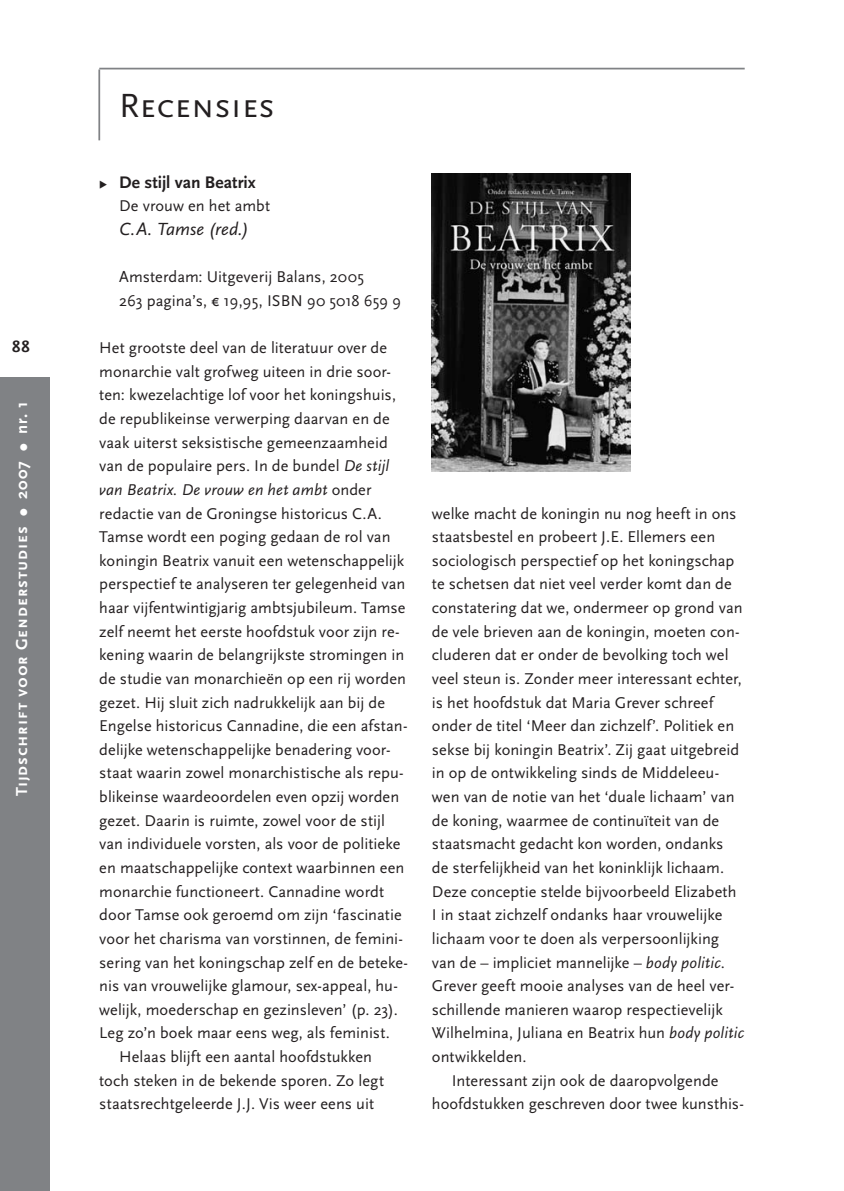
<style>
.page{position:relative;width:844px;height:1191px;background:#fff}
.page>*{position:absolute;margin:0;border:0;box-sizing:border-box;transform-origin:0 0}
.t1{font:35px "Scala Sans Caps";color:#231f20}
.t2{font:italic 18.38px "Scala Sans";letter-spacing:.005em;color:#231f20}
.t3{font:700 17.5px "Scala Sans";color:#231f20}
.t4{font:700 16.62px "Scala Sans Caps";letter-spacing:.05em;color:#fff}
.t5{font:700 16.62px "Scala Sans";color:#231f20}
.t6{font:16.28px/23.6px "Scala Sans";letter-spacing:.005em;color:#231f20}
.t7{font:italic 16.28px "Scala Sans";letter-spacing:.015em;color:#231f20}
.s1{font-family:"Scala Sans"}
.s2{font-style:italic}
.s3{font-style:normal}
</style>
<div class="page">
<div style="left:0;top:377px;width:50px;height:814px;background:#808285"></div>
<hr style="left:99px;top:68px;width:645px;height:1px;background:#808285">
<hr style="left:98px;top:69px;width:2px;height:71px;background:#808285">
<img style="left:432px;top:173px;width:198px;height:298px">
<p class="t5" style="left:12px;top:337px;width:19px">88</p>
<p class="t4" style="left:12px;top:796px;width:396px;rotate:-90deg">Tijdschrift voor Genderstudies ● <span class="s1">2007</span> ● <span class="s1">nr. 1</span></p>
<h1 class="t1" style="left:119px;top:86px;width:157px">Recensies</h1>
<p class="t3" style="left:99px;top:172px;width:158px">◆ De stijl van Beatrix</p>
<p class="t6" style="left:119px;top:194px;width:152px">De vrouw en het ambt</p>
<p class="t2" style="left:119px;top:219px;width:131px">C.A. Tamse (red.)</p>
<p class="t6" style="left:119px;top:265px;width:283px">Amsterdam: Uitgeverij Balans, 2005<br>263 pagina’s, € 19,95, ISBN 90 5018 659 9</p>
<p class="t6" style="left:99px;top:336px;width:289px">Het grootste deel van de literatuur over de</p>
<p class="t6" style="left:99px;top:360px;width:293px">monarchie valt grofweg uiteen in drie soor-</p>
<p class="t6" style="left:99px;top:383px;width:298px">ten: kwezelachtige lof voor het koningshuis,</p>
<p class="t6" style="left:99px;top:407px;width:292px">de republikeinse verwerping daarvan en de</p>
<p class="t6" style="left:99px;top:431px;width:290px">vaak uiterst seksistische gemeenzaamheid</p>
<p class="t6" style="left:99px;top:454px;width:291px">van de populaire pers. In de bundel <span class="s2">De stijl</span></p>
<p class="t7" style="left:99px;top:481px;width:274px">van Beatrix. De vrouw en het ambt <span class="s3">onder</span></p>
<p class="t6" style="left:99px;top:502px;width:284px">redactie van de Groningse historicus C.A.</p>
<p class="t6" style="left:99px;top:525px;width:293px">Tamse wordt een poging gedaan de rol van</p>
<p class="t6" style="left:99px;top:549px;width:306px">koningin Beatrix vanuit een wetenschappelijk</p>
<p class="t6" style="left:99px;top:572px;width:307px">perspectief te analyseren ter gelegenheid van</p>
<p class="t6" style="left:99px;top:596px;width:307px">haar vijfentwintigjarig ambtsjubileum. Tamse</p>
<p class="t6" style="left:99px;top:620px;width:302px">zelf neemt het eerste hoofdstuk voor zijn re-</p>
<p class="t6" style="left:99px;top:643px;width:306px">kening waarin de belangrijkste stromingen in</p>
<p class="t6" style="left:99px;top:667px;width:308px">de studie van monarchieën op een rij worden</p>
<p class="t6" style="left:99px;top:691px;width:287px">gezet. Hij sluit zich nadrukkelijk aan bij de</p>
<p class="t6" style="left:99px;top:714px;width:310px">Engelse historicus Cannadine, die een afstan-</p>
<p class="t6" style="left:99px;top:738px;width:293px">delijke wetenschappelijke benadering voor-</p>
<p class="t6" style="left:99px;top:761px;width:306px">staat waarin zowel monarchistische als repu-</p>
<p class="t6" style="left:99px;top:785px;width:301px">blikeinse waardeoordelen even opzij worden</p>
<p class="t6" style="left:99px;top:809px;width:287px">gezet. Daarin is ruimte, zowel voor de stijl</p>
<p class="t6" style="left:99px;top:832px;width:302px">van individuele vorsten, als voor de politieke</p>
<p class="t6" style="left:99px;top:856px;width:306px">en maatschappelijke context waarbinnen een</p>
<p class="t6" style="left:99px;top:880px;width:286px">monarchie functioneert. Cannadine wordt</p>
<p class="t6" style="left:99px;top:903px;width:304px">door Tamse ook geroemd om zijn ‘fascinatie</p>
<p class="t6" style="left:99px;top:927px;width:305px">voor het charisma van vorstinnen, de femini-</p>
<p class="t6" style="left:99px;top:950px;width:310px">sering van het koningschap zelf en de beteke-</p>
<p class="t6" style="left:99px;top:974px;width:300px">nis van vrouwelijke glamour, sex-appeal, hu-</p>
<p class="t6" style="left:99px;top:998px;width:300px">welijk, moederschap en gezinsleven’ (p. 23).</p>
<p class="t6" style="left:99px;top:1021px;width:292px">Leg zo’n boek maar eens weg, als feminist.</p>
<p class="t6" style="left:119px;top:1045px;width:254px">Helaas blijft een aantal hoofdstukken</p>
<p class="t6" style="left:99px;top:1069px;width:286px">toch steken in de bekende sporen. Zo legt</p>
<p class="t6" style="left:99px;top:1092px;width:276px">staatsrechtgeleerde J.J. Vis weer eens uit</p>
<p class="t6" style="left:432px;top:502px;width:306px">welke macht de koningin nu nog heeft in ons</p>
<p class="t6" style="left:432px;top:525px;width:285px">staatsbestel en probeert J.E. Ellemers een</p>
<p class="t6" style="left:432px;top:549px;width:304px">sociologisch perspectief op het koningschap</p>
<p class="t6" style="left:432px;top:572px;width:301px">te schetsen dat niet veel verder komt dan de</p>
<p class="t6" style="left:432px;top:596px;width:312px">constatering dat we, ondermeer op grond van</p>
<p class="t6" style="left:432px;top:620px;width:309px">de vele brieven aan de koningin, moeten con-</p>
<p class="t6" style="left:432px;top:643px;width:298px">cluderen dat er onder de bevolking toch wel</p>
<p class="t6" style="left:432px;top:667px;width:311px">veel steun is. Zonder meer interessant echter,</p>
<p class="t6" style="left:432px;top:691px;width:283px">is het hoofdstuk dat Maria Grever schreef</p>
<p class="t6" style="left:432px;top:714px;width:304px">onder de titel ‘Meer dan zichzelf’. Politiek en</p>
<p class="t6" style="left:432px;top:738px;width:309px">sekse bij koningin Beatrix’. Zij gaat uitgebreid</p>
<p class="t6" style="left:432px;top:761px;width:289px">in op de ontwikkeling sinds de Middeleeu-</p>
<p class="t6" style="left:432px;top:785px;width:304px">wen van de notie van het ‘duale lichaam’ van</p>
<p class="t6" style="left:432px;top:809px;width:289px">de koning, waarmee de continuïteit van de</p>
<p class="t6" style="left:432px;top:832px;width:293px">staatsmacht gedacht kon worden, ondanks</p>
<p class="t6" style="left:432px;top:856px;width:294px">de sterfelijkheid van het koninklijk lichaam.</p>
<p class="t6" style="left:432px;top:880px;width:306px">Deze conceptie stelde bijvoorbeeld Elizabeth</p>
<p class="t6" style="left:432px;top:903px;width:292px">I in staat zichzelf ondanks haar vrouwelijke</p>
<p class="t6" style="left:432px;top:927px;width:289px">lichaam voor te doen als verpersoonlijking</p>
<p class="t6" style="left:432px;top:950px;width:294px">van de – impliciet mannelijke – <span class="s2">body politic</span>.</p>
<p class="t6" style="left:432px;top:974px;width:304px">Grever geeft mooie analyses van de heel ver-</p>
<p class="t6" style="left:432px;top:998px;width:292px">schillende manieren waarop respectievelijk</p>
<p class="t6" style="left:432px;top:1021px;width:314px">Wilhelmina, Juliana en Beatrix hun <span class="s2">body politic</span></p>
<p class="t6" style="left:432px;top:1045px;width:96px">ontwikkelden.</p>
<p class="t6" style="left:451px;top:1069px;width:268px">Interessant zijn ook de daaropvolgende</p>
<p class="t6" style="left:432px;top:1092px;width:313px">hoofdstukken geschreven door twee kunsthis-</p>
</div>
